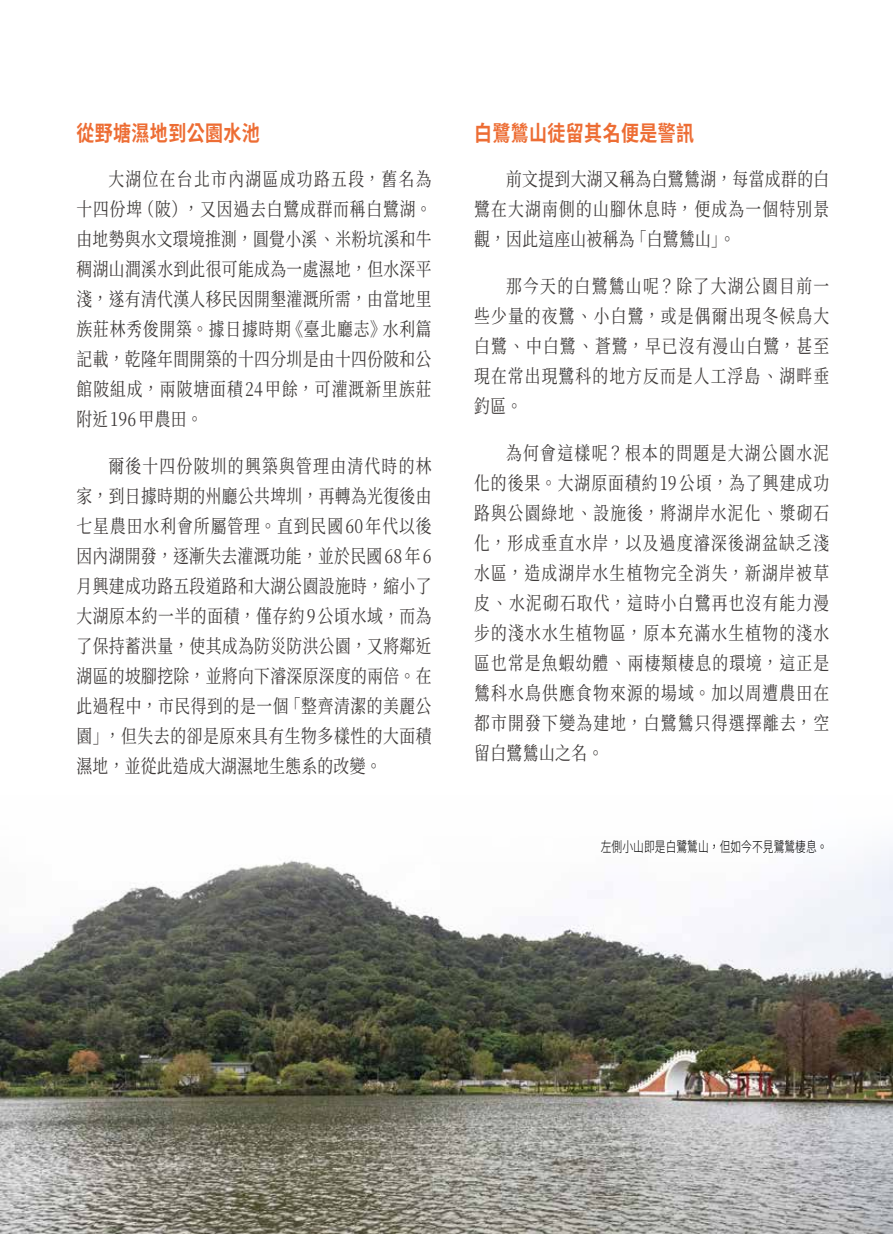
<style>
.page{position:relative;width:893px;height:1234px;background:#fff}
.page>*{position:absolute;margin:0;border:0;box-sizing:border-box;transform-origin:0 0}
.t1{font:700 21.6px "Source Han Sans TW";letter-spacing:.02em;color:#ed6d34;scale:.83 1}
.t2{font:18.9px/30px "Source Han Serif TC";letter-spacing:.065em;color:#3e3a39;text-align:justify;scale:.83 1}
.t3{font:300 14.4px "Source Han Sans TW";color:#000;scale:.75 1}
</style>
<div class="page">
<img style="left:0;top:849px;width:893px;height:384px">
<p class="t1" style="left:77px;top:120px;width:222px">從野塘濕地到公園水池</p>
<p class="t2" style="left:77px;top:164px;width:429px;text-indent:32px">大湖位在台北市內湖區成功路五段，舊名為十四份埤（陂），又因過去白鷺成群而稱白鷺湖。由地勢與水文環境推測，圓覺小溪、米粉坑溪和牛稠湖山澗溪水到此很可能成為一處濕地，但水深平淺，遂有清代漢人移民因開墾灌溉所需，由當地里族莊林秀俊開築。據日據時期《臺北廳志》水利篇記載，乾隆年間開築的十四分圳是由十四份陂和公館陂組成，兩陂塘面積24甲餘，可灌溉新里族莊附近196甲農田。</p>
<p class="t2" style="left:77px;top:451px;width:429px;text-indent:32px">爾後十四份陂圳的興築與管理由清代時的林家，到日據時期的州廳公共埤圳，再轉為光復後由七星農田水利會所屬管理。直到民國60年代以後因內湖開發，逐漸失去灌溉功能，並於民國68年6月興建成功路五段道路和大湖公園設施時，縮小了大湖原本約一半的面積，僅存約9公頃水域，而為了保持蓄洪量，使其成為防災防洪公園，又將鄰近湖區的坡腳挖除，並將向下濬深原深度的兩倍。在此過程中，市民得到的是一個「整齊清潔的美麗公園」，但失去的卻是原來具有生物多樣性的大面積濕地，並從此造成大湖濕地生態系的改變。</p>
<p class="t1" style="left:474px;top:120px;width:267px">白鷺鷥山徒留其名便是警訊</p>
<p class="t2" style="left:474px;top:164px;width:429px;text-indent:32px">前文提到大湖又稱為白鷺鷥湖，每當成群的白鷺在大湖南側的山腳休息時，便成為一個特別景觀，因此這座山被稱為「白鷺鷥山」。</p>
<p class="t2" style="left:474px;top:271px;width:429px;text-indent:32px">那今天的白鷺鷥山呢？除了大湖公園目前一些少量的夜鷺、小白鷺，或是偶爾出現冬候鳥大白鷺、中白鷺、蒼鷺，早已沒有漫山白鷺，甚至現在常出現鷺科的地方反而是人工浮島、湖畔垂釣區。</p>
<p class="t2" style="left:474px;top:438px;width:429px;text-indent:32px">為何會這樣呢？根本的問題是大湖公園水泥化的後果。大湖原面積約19公頃，為了興建成功路與公園綠地、設施後，將湖岸水泥化、漿砌石化，形成垂直水岸，以及過度濬深後湖盆缺乏淺水區，造成湖岸水生植物完全消失，新湖岸被草皮、水泥砌石取代，這時小白鷺再也沒有能力漫步的淺水水生植物區，原本充滿水生植物的淺水區也常是魚蝦幼體、兩棲類棲息的環境，這正是鷥科水鳥供應食物來源的場域。加以周遭農田在都市開發下變為建地，白鷺鷥只得選擇離去，空留白鷺鷥山之名。</p>
<p class="t3" style="left:601px;top:838px;width:304px">左側小山即是白鷺鷥山，但如今不見鷺鷥棲息。</p>
</div>
